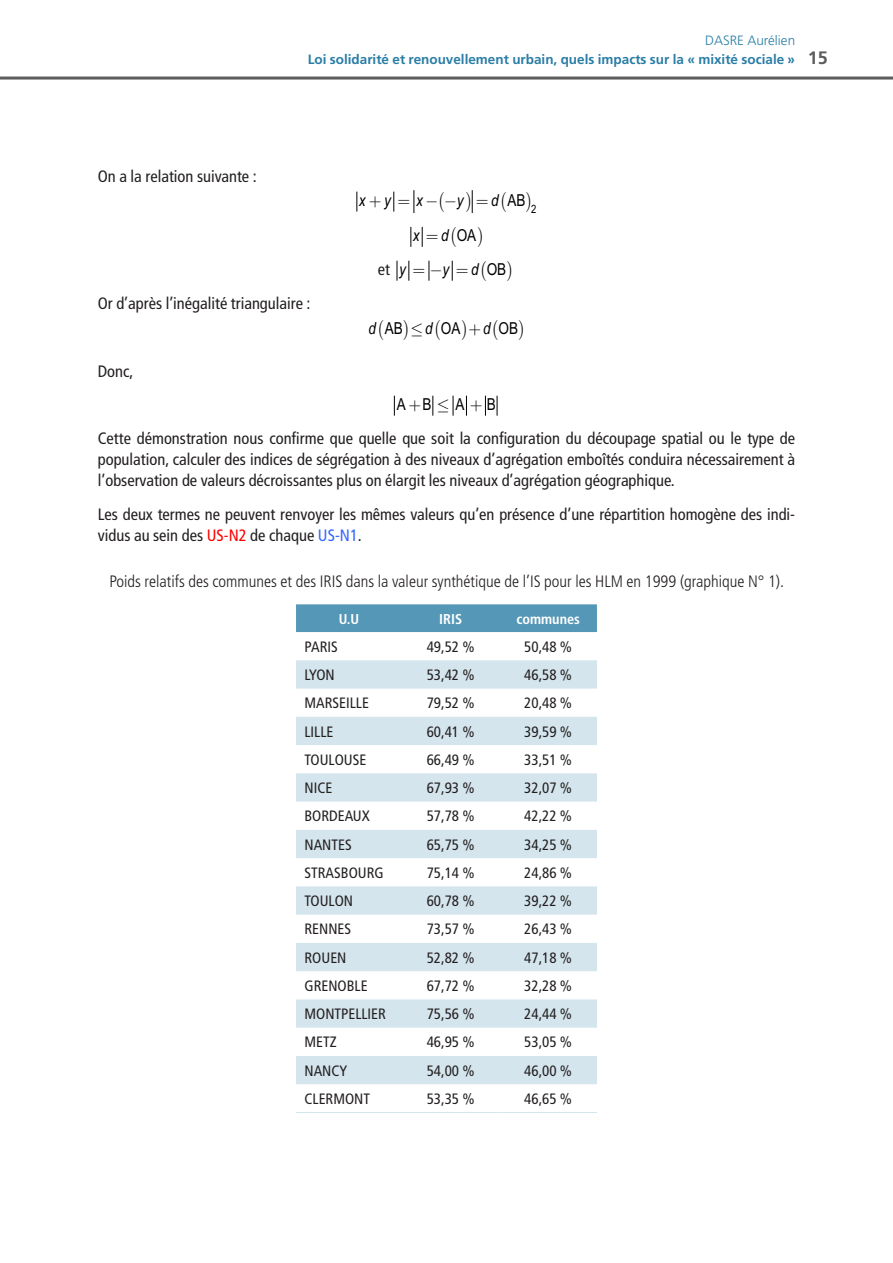
<style>
.page{position:relative;width:893px;height:1263px;background:#fff}
.page>*{position:absolute;margin:0;border:0;box-sizing:border-box;transform-origin:0 0}
.t1{font:700 18px "Frutiger LT Std";color:#5d5d5d}
.Annexe_Texte{font:condensed 16.5px/21px "Frutiger LT Std";color:#231f20;text-align:justify}
.Tab_Fig_Titre_sans_n{font:300 condensed 16.5px "Frutiger LT Std";color:#231f20}
.t2{font:16.5px "Arial Narrow";color:#000}
.t3{font:italic 16.5px "Arial Narrow";color:#000}
.Tab_Texte{font:condensed 15px "Frutiger LT Std";color:#231f20}
.Tab_Texte_Fàg{font:condensed 15px "Frutiger LT Std";color:#231f20}
.Tab_Tétière{font:700 condensed 14.25px "Frutiger LT Std";color:#fff}
.t4{font:700 13.5px "Frutiger LT Std";color:#2a7da6}
.t5{font:300 13.5px "Frutiger LT Std";color:#2a7da6}
.s1{font-style:italic}
.s2{color:#f00}
.s3{color:#36f}
</style>
<div class="page">
<hr style="left:0;top:77px;width:893px;height:3px;background:#5d5d5d">
<svg style="left:356px;top:192px;width:1px;height:20px"></svg>
<svg style="left:410px;top:227px;width:1px;height:20px"></svg>
<svg style="left:397px;top:261px;width:1px;height:20px"></svg>
<svg style="left:394px;top:396px;width:1px;height:20px"></svg>
<svg style="left:432px;top:396px;width:1px;height:20px"></svg>
<svg style="left:453px;top:396px;width:1px;height:20px"></svg>
<svg style="left:497px;top:396px;width:1px;height:20px"></svg>
<div style="left:296px;top:604px;width:301px;height:28px;background:#5597b7"></div>
<svg style="left:296px;top:660px;width:301px;height:424px;fill:#d4e5ed"></svg>
<hr style="left:296px;top:1112px;width:106px;height:1px;background:#d4e5ed">
<hr style="left:402px;top:1112px;width:97px;height:1px;background:#d4e5ed">
<hr style="left:499px;top:1112px;width:98px;height:1px;background:#d4e5ed">
<svg style="left:393px;top:190px;width:22px;height:23px"></svg>
<svg style="left:471px;top:190px;width:2px;height:23px"></svg>
<svg style="left:422px;top:227px;width:1px;height:20px"></svg>
<svg style="left:408px;top:261px;width:22px;height:20px"></svg>
<svg style="left:452px;top:261px;width:1px;height:20px"></svg>
<svg style="left:466px;top:396px;width:20px;height:20px"></svg>
<p class="t5" style="left:705px;top:33px;width:92px">DASRE Aurélien</p>
<p class="t4" style="left:308px;top:51px;width:489px">Loi solidarité et renouvellement urbain, quels impacts sur la « mixité sociale »</p>
<p class="t1" style="left:808px;top:47px;width:22px">15</p>
<p class="Annexe_Texte" style="left:98px;top:166px;width:160px">On a la relation suivante :</p>
<p class="Annexe_Texte" style="left:98px;top:293px;width:214px">Or d’après l’inégalité triangulaire :</p>
<p class="Annexe_Texte" style="left:98px;top:360px;width:37px">Donc,</p>
<p class="t3" style="left:359px;top:188px;width:33px">x y</p>
<p class="t3" style="left:416px;top:188px;width:49px">x− −y</p>
<p class="t2" style="left:491px;top:188px;width:47px"><span class="s1">d</span>AB<sub>2</sub></p>
<p class="t3" style="left:413px;top:224px;width:8px">x</p>
<p class="t2" style="left:441px;top:223px;width:37px"><span class="s1">d</span> OA</p>
<p class="Annexe_Texte" style="left:378px;top:259px;width:14px">et</p>
<p class="t3" style="left:399px;top:258px;width:8px">y</p>
<p class="t3" style="left:430px;top:258px;width:21px">−y</p>
<p class="t2" style="left:471px;top:257px;width:37px"><span class="s1">d</span> OB</p>
<p class="t2" style="left:385px;top:316px;width:77px">AB ≤ OA</p>
<p class="t2" style="left:483px;top:316px;width:37px"><span class="s1">d</span> OB</p>
<p class="t3" style="left:368px;top:316px;width:9px">d</p>
<p class="t3" style="left:425px;top:316px;width:9px">d</p>
<p class="t2" style="left:397px;top:392px;width:69px">A B≤A</p>
<p class="t2" style="left:487px;top:392px;width:11px">B</p>
<p class="Annexe_Texte" style="left:98px;top:428px;width:699px">Cette démonstration nous confirme que quelle que soit la configuration du découpage spatial ou le type de population, calculer des indices de ségrégation à des niveaux d’agrégation emboîtés conduira nécessairement à l’observation de valeurs décroissantes plus on élargit les niveaux d’agrégation géographique.</p>
<p class="Annexe_Texte" style="left:98px;top:504px;width:699px">Les deux termes ne peuvent renvoyer les mêmes valeurs qu’en présence d’une répartition homogène des indi&shy;vidus au sein des <span class="s2">US-N2</span> de chaque <span class="s3">US-N1</span>.</p>
<p class="Tab_Fig_Titre_sans_n" style="left:109px;top:572px;width:676px">Poids relatifs des communes et des IRIS dans la valeur synthétique de l’IS pour les HLM en 1999 (graphique N° 1).</p>
<p class="Tab_Tétière" style="left:339px;top:610px;width:22px">U.U</p>
<p class="Tab_Tétière" style="left:439px;top:610px;width:24px">IRIS</p>
<p class="Tab_Tétière" style="left:516px;top:610px;width:65px">communes</p>
<p class="Tab_Texte_Fàg" style="left:305px;top:638px;width:35px">PARIS</p>
<p class="Tab_Texte" style="left:427px;top:638px;width:49px">49,52 %</p>
<p class="Tab_Texte" style="left:524px;top:638px;width:49px">50,48 %</p>
<p class="Tab_Texte_Fàg" style="left:305px;top:666px;width:32px">LYON</p>
<p class="Tab_Texte" style="left:427px;top:666px;width:49px">53,42 %</p>
<p class="Tab_Texte" style="left:524px;top:666px;width:49px">46,58 %</p>
<p class="Tab_Texte_Fàg" style="left:305px;top:694px;width:66px">MARSEILLE</p>
<p class="Tab_Texte" style="left:427px;top:694px;width:49px">79,52 %</p>
<p class="Tab_Texte" style="left:524px;top:694px;width:49px">20,48 %</p>
<p class="Tab_Texte_Fàg" style="left:305px;top:723px;width:30px">LILLE</p>
<p class="Tab_Texte" style="left:427px;top:723px;width:49px">60,41 %</p>
<p class="Tab_Texte" style="left:524px;top:723px;width:49px">39,59 %</p>
<p class="Tab_Texte_Fàg" style="left:305px;top:751px;width:63px">TOULOUSE</p>
<p class="Tab_Texte" style="left:427px;top:751px;width:49px">66,49 %</p>
<p class="Tab_Texte" style="left:524px;top:751px;width:49px">33,51 %</p>
<p class="Tab_Texte_Fàg" style="left:305px;top:779px;width:29px">NICE</p>
<p class="Tab_Texte" style="left:427px;top:779px;width:49px">67,93 %</p>
<p class="Tab_Texte" style="left:524px;top:779px;width:49px">32,07 %</p>
<p class="Tab_Texte_Fàg" style="left:305px;top:807px;width:67px">BORDEAUX</p>
<p class="Tab_Texte" style="left:427px;top:807px;width:49px">57,78 %</p>
<p class="Tab_Texte" style="left:524px;top:807px;width:49px">42,22 %</p>
<p class="Tab_Texte_Fàg" style="left:305px;top:836px;width:49px">NANTES</p>
<p class="Tab_Texte" style="left:427px;top:836px;width:49px">65,75 %</p>
<p class="Tab_Texte" style="left:524px;top:836px;width:49px">34,25 %</p>
<p class="Tab_Texte_Fàg" style="left:305px;top:864px;width:81px">STRASBOURG</p>
<p class="Tab_Texte" style="left:427px;top:864px;width:49px">75,14 %</p>
<p class="Tab_Texte" style="left:524px;top:864px;width:49px">24,86 %</p>
<p class="Tab_Texte_Fàg" style="left:305px;top:892px;width:50px">TOULON</p>
<p class="Tab_Texte" style="left:427px;top:892px;width:49px">60,78 %</p>
<p class="Tab_Texte" style="left:524px;top:892px;width:49px">39,22 %</p>
<p class="Tab_Texte_Fàg" style="left:305px;top:920px;width:48px">RENNES</p>
<p class="Tab_Texte" style="left:427px;top:920px;width:49px">73,57 %</p>
<p class="Tab_Texte" style="left:524px;top:920px;width:49px">26,43 %</p>
<p class="Tab_Texte_Fàg" style="left:305px;top:949px;width:43px">ROUEN</p>
<p class="Tab_Texte" style="left:427px;top:949px;width:49px">52,82 %</p>
<p class="Tab_Texte" style="left:524px;top:949px;width:49px">47,18 %</p>
<p class="Tab_Texte_Fàg" style="left:305px;top:977px;width:65px">GRENOBLE</p>
<p class="Tab_Texte" style="left:427px;top:977px;width:49px">67,72 %</p>
<p class="Tab_Texte" style="left:524px;top:977px;width:49px">32,28 %</p>
<p class="Tab_Texte_Fàg" style="left:305px;top:1005px;width:83px">MONTPELLIER</p>
<p class="Tab_Texte" style="left:427px;top:1005px;width:49px">75,56 %</p>
<p class="Tab_Texte" style="left:524px;top:1005px;width:49px">24,44 %</p>
<p class="Tab_Texte_Fàg" style="left:305px;top:1033px;width:34px">METZ</p>
<p class="Tab_Texte" style="left:427px;top:1033px;width:49px">46,95 %</p>
<p class="Tab_Texte" style="left:524px;top:1033px;width:49px">53,05 %</p>
<p class="Tab_Texte_Fàg" style="left:305px;top:1062px;width:44px">NANCY</p>
<p class="Tab_Texte" style="left:427px;top:1062px;width:49px">54,00 %</p>
<p class="Tab_Texte" style="left:524px;top:1062px;width:49px">46,00 %</p>
<p class="Tab_Texte_Fàg" style="left:305px;top:1090px;width:67px">CLERMONT</p>
<p class="Tab_Texte" style="left:427px;top:1090px;width:49px">53,35 %</p>
<p class="Tab_Texte" style="left:524px;top:1090px;width:49px">46,65 %</p>
</div>
